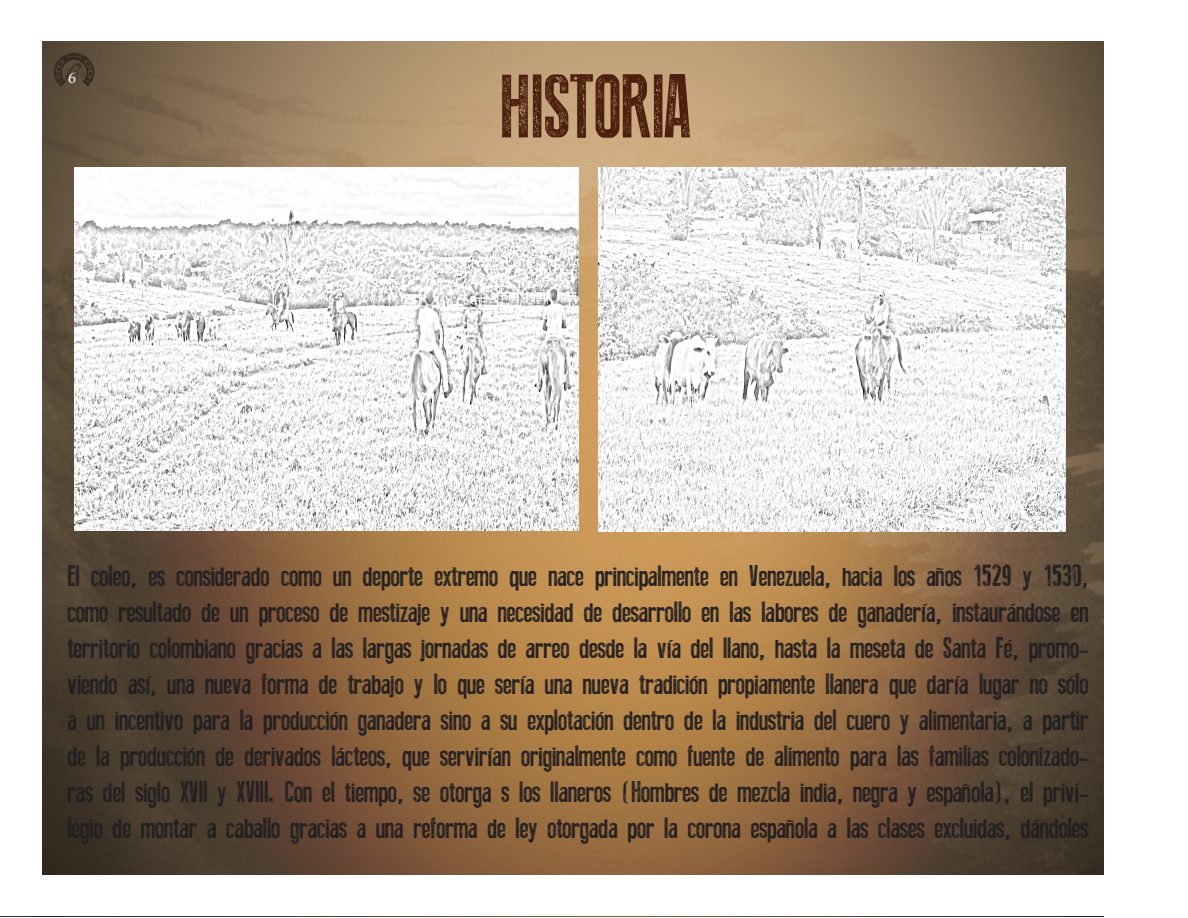
<style>
.page{position:relative;width:1188px;height:918px;background:#fff}
.page>*{position:absolute;margin:0;border:0;box-sizing:border-box;transform-origin:0 0}
.t1{font:90px "Press Style";color:#4d200d}
.t2{font:30px/36px "Press Style";color:#231f20;text-align:justify}
.t3{font:16.5px "Minion Pro";color:#fff}
</style>
<div class="page">
<img style="left:0;top:41px;width:1104px;height:876px">
<div style="left:0;top:0;width:41px;height:916px;background:#fff"></div>
<div style="left:3px;top:875px;width:1185px;height:40px;background:#fff"></div>
<svg style="left:54px;top:53px;width:40px;height:33px"></svg>
<img style="left:598px;top:168px;width:467px;height:363px">
<img style="left:74px;top:168px;width:505px;height:362px">
<p class="t3" style="left:68px;top:66px;width:9px">6</p>
<p class="t1" style="left:500px;top:61px;width:194px">HISTORIA</p>
<p class="t2" style="left:67px;top:558px;width:1023px">El coleo, es considerado como un deporte extremo que nace principalmente en Venezuela, hacia los años 1529 y 1530, como resultado de un proceso de mestizaje y una necesidad de desarrollo en las labores de ganadería, instaurándose en territorio colombiano gracias a las largas jornadas de arreo desde la vía del llano, hasta la meseta de Santa Fé, promo&shy;viendo así, una nueva forma de trabajo y lo que sería una nueva tradición propiamente llanera que daría lugar no sólo a un incentivo para la producción ganadera sino a su explotación dentro de la industria del cuero y alimentaria, a partir de la producción de derivados lácteos, que servirían originalmente como fuente de alimento para las familias colonizado&shy;ras del siglo XVII y XVIII. Con el tiempo, se otorga s los llaneros (Hombres de mezcla india, negra y española), el privi&shy;legio de montar a caballo gracias a una reforma de ley otorgada por la corona española a las clases excluidas, dándoles</p>
</div>
